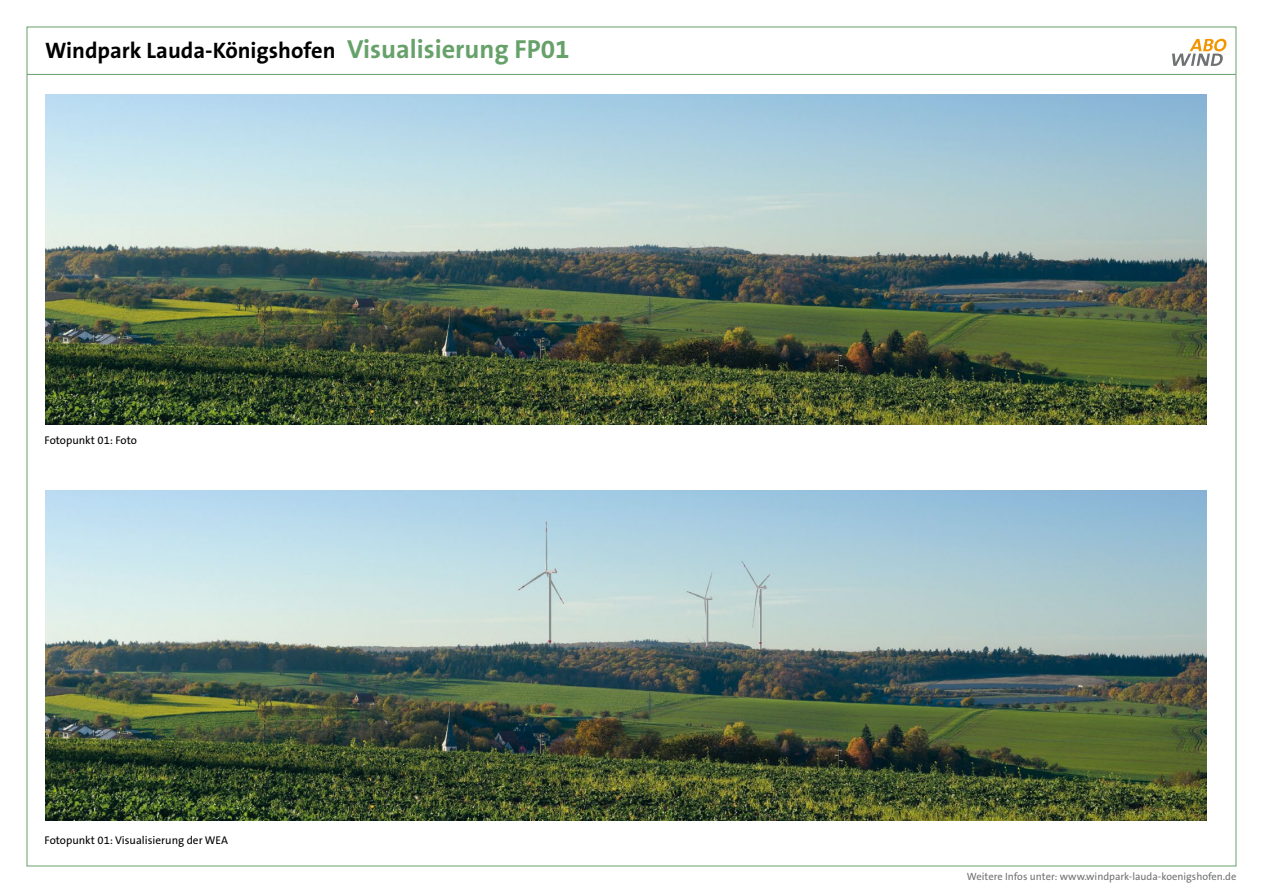
<style>
.page{position:relative;width:1263px;height:893px;background:#fff}
.page>*{position:absolute;margin:0;border:0;box-sizing:border-box;transform-origin:0 0}
.t1{font:700 22.5px "The Sans B W7";color:#000}
.t2{font:11.25px "The Sans B W5 Plain";color:#000}
.t3{font:10.5px "The Sans B W5 Plain";color:#707172}
.s1{font-size:26.25px;color:#67a16a}
</style>
<div class="page">
<hr style="left:27px;top:74px;width:1209px;height:1px;background:#67a16a">
<img style="left:45px;top:94px;width:1161px;height:330px">
<img style="left:45px;top:491px;width:1161px;height:330px">
<svg style="left:1172px;top:39px;width:54px;height:27px"></svg>
<p class="t1" style="left:45px;top:36px;width:526px">Windpark Lauda-Königshofen <span class="s1">Visualisierung FP01</span></p>
<p class="t2" style="left:45px;top:433px;width:94px">Fotopunkt 01: Foto</p>
<p class="t2" style="left:45px;top:833px;width:185px">Fotopunkt 01: Visualisierung der WEA</p>
<p class="t3" style="left:967px;top:869px;width:271px">Weitere Infos unter: www.windpark-lauda-koenigshofen.de</p>
</div>
